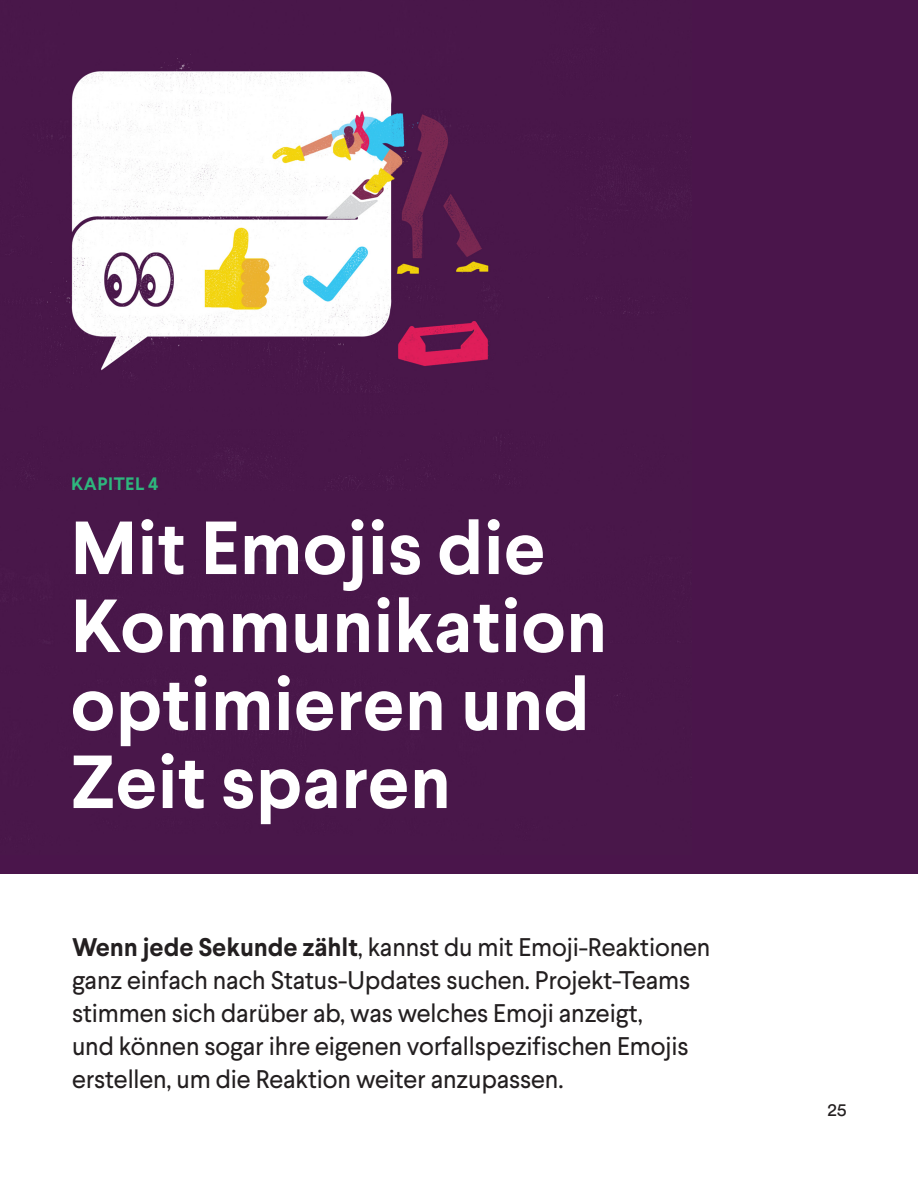
<style>
.page{position:relative;width:918px;height:1188px;background:#fff}
.page>*{position:absolute;margin:0;border:0;box-sizing:border-box;transform-origin:0 0}
.t1{font:700 75px/78px "Larsseit";color:#fff}
.Paragraph-DE{font:25.5px/33px "Larsseit";letter-spacing:-.005em;color:#231f20}
.t2{font:700 18px "Larsseit";letter-spacing:.03em;color:#2eb67d}
.t3{font:18px "Circular Pro";color:#231f20}
.s1{font-weight:700}
</style>
<div class="page">
<div style="left:0;top:0;width:918px;height:873px;background:#4a154b"></div>
<img style="left:26px;top:54px;width:660px;height:678px">
<p class="t2" style="left:71px;top:472px;width:89px">KAPITEL 4</p>
<p class="t1" style="left:70px;top:509px;width:538px">Mit Emojis die<br>Kommunikation optimieren und<br>Zeit sparen</p>
<p class="Paragraph-DE" style="left:72px;top:930px;width:640px"><span class="s1">Wenn jede Sekunde zählt</span>, kannst du mit Emoji-Reaktionen ganz einfach nach Status-Updates suchen. Projekt-Teams stimmen sich darüber ab, was welches Emoji anzeigt,<br>und können sogar ihre eigenen vorfallspezifischen Emojis erstellen, um die Reaktion weiter anzupassen.</p>
<p class="t3" style="left:827px;top:1098px;width:21px">25</p>
</div>
